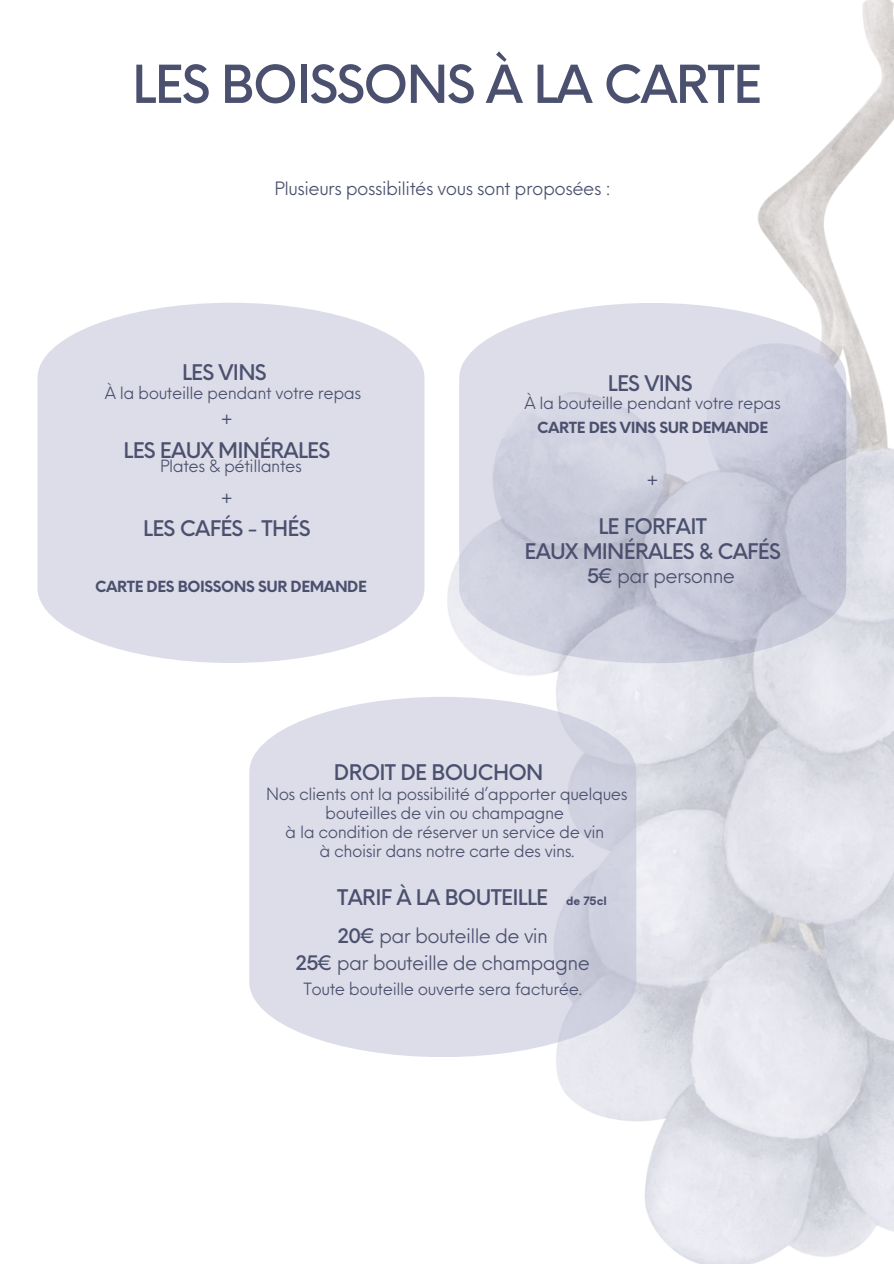
<style>
.page{position:relative;width:894px;height:1264px;background:#fff}
.page>*{position:absolute;margin:0;border:0;box-sizing:border-box;transform-origin:0 0}
.t1{font:500 51px "Neue Einstellung";letter-spacing:-.035em;color:#4b506e}
.t2{font:500 21px/24.8px "Neue Einstellung";letter-spacing:-.035em;color:#4b506e;text-align:center}
.t3{font:19.5px "Neue Einstellung";letter-spacing:-.035em;color:#4b506e}
.t4{font:18px "Neue Einstellung";letter-spacing:-.03em;color:#4b506e}
.t5{font:16.5px/19.2px "Neue Einstellung";letter-spacing:-.03em;color:#4b506e;text-align:center}
.t6{font:700 15px "Neue Einstellung";letter-spacing:-.03em;color:#4b506e}
.t7{font:500 15px "Neue Einstellung";color:#4b506e}
.t8{font:700 11.25px "Neue Einstellung";color:#4b506e}
.s1{font-weight:500}
</style>
<div class="page">
<img style="left:447px;top:0;width:446px;height:1263px">
<svg style="left:37px;top:303px;width:387px;height:360px;background:#dfe0ea"></svg>
<svg style="left:249px;top:697px;width:387px;height:360px;background:#dcdde8"></svg>
<p class="t1" style="left:132px;top:39px;width:631px">LES BOISSONS À LA CARTE</p>
<h2 class="t4" style="left:274px;top:172px;width:338px">Plusieurs possibilités vous sont proposées :</h2>
<h5 class="t2" style="left:182px;top:358px;width:86px">LES VINS</h5>
<h2 class="t7" style="left:221px;top:405px;width:14px">+</h2>
<p class="t2" style="left:123px;top:436px;width:208px">LES EAUX MINÉRALES</p>
<p class="t7" style="left:221px;top:483px;width:14px">+</p>
<h3 class="t2" style="left:143px;top:514px;width:169px">LES CAFÉS - THÉS</h3>
<p class="t5" style="left:105px;top:381px;width:258px">À la bouteille pendant votre repas</p>
<p class="t5" style="left:160px;top:455px;width:143px">Plates &amp; pétillantes</p>
<p class="t6" style="left:95px;top:573px;width:273px">CARTE DES BOISSONS SUR DEMANDE</p>
<h5 class="t2" style="left:607px;top:369px;width:86px">LES VINS</h5>
<h2 class="t5" style="left:524px;top:391px;width:258px">À la bouteille pendant votre repas</h2>
<p class="t6" style="left:537px;top:413px;width:232px">CARTE DES VINS SUR DEMANDE</p>
<h2 class="t7" style="left:646px;top:465px;width:14px">+</h2>
<h5 class="t2" style="left:524px;top:512px;width:258px">LE FORFAIT<br>EAUX MINÉRALES &amp; CAFÉS</h5>
<p class="t3" style="left:587px;top:558px;width:150px"><span class="s1">5€</span> par personne</p>
<h2 class="t2" style="left:334px;top:757px;width:211px">DROIT DE BOUCHON</h2>
<p class="t5" style="left:266px;top:782px;width:363px">Nos clients ont la possibilité d’apporter quelques bouteilles de vin ou champagne<br>à la condition de réserver un service de vin</p>
<h2 class="t5" style="left:319px;top:839px;width:256px">à choisir dans notre carte des vins.</h2>
<p class="t2" style="left:337px;top:883px;width:212px">TARIF À LA BOUTEILLE</p>
<h3 class="t8" style="left:566px;top:890px;width:42px">de 75cl</h3>
<h2 class="t3" style="left:337px;top:918px;width:212px"><span class="s1">20€</span> par bouteille de vin</h2>
<h4 class="t3" style="left:295px;top:945px;width:296px"><span class="s1">25€</span> par bouteille de champagne</h4>
<h3 class="t5" style="left:303px;top:977px;width:280px">Toute bouteille ouverte sera facturée.</h3>
</div>
